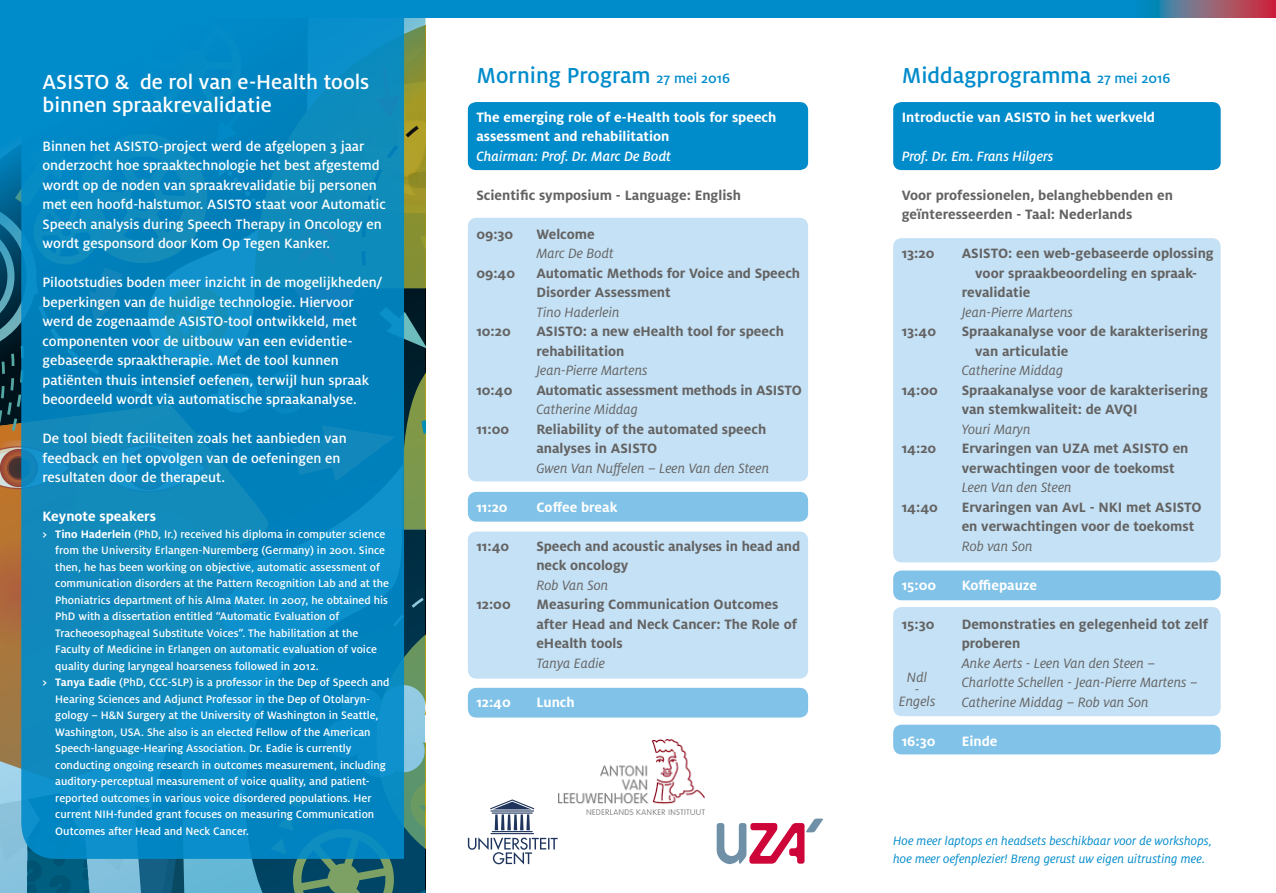
<style>
.page{position:relative;width:1276px;height:893px;background:#fff}
.page>*{position:absolute;margin:0;border:0;box-sizing:border-box;transform-origin:0 0}
.t1{font:500 24px "Milo OT";color:#008bcb}
.t2{font:500 22.5px/22.5px "Milo OT";color:#fff}
.t3{font:700 15px/19.5px "Milo OT";color:#646363}
.t4{font:500 15px/19.5px "Milo OT";color:#fff}
.t5{font:italic 15px/19.5px "Milo OT";color:#646363}
.t6{font:700 15px/19.5px "Milo OT";color:#fff}
.t7{font:italic 500 15px "Milo OT";color:#fff}
.t8{font:italic 13.5px/18px "Milo OT";color:#008bcb}
.t9{font:500 12px "Milo OT";color:#fff}
.s1{font-weight:700}
.s2{font-size:15px}
</style>
<div class="page">
<div style="left:893px;top:238px;width:327px;height:324px;background:#c5e1f5;border-radius:9px"></div>
<div style="left:893px;top:102px;width:327px;height:68px;background:#008bcb;border-radius:8px"></div>
<div style="left:468px;top:688px;width:340px;height:30px;background:#80c2e8;border-radius:9px"></div>
<div style="left:468px;top:492px;width:340px;height:30px;background:#80c2e8;border-radius:9px"></div>
<div style="left:468px;top:531px;width:340px;height:148px;background:#c5e1f5;border-radius:9px"></div>
<svg style="left:0;top:438px;width:425px;height:455px;background:#5d817d"></svg>
<svg style="left:0;top:17px;width:425px;height:421px;background:#3d7064"></svg>
<svg style="left:21px;top:17px;width:383px;height:843px;background:#0887c0"></svg>
<div style="left:0;top:0;width:425px;height:17px;background:#008bcb"></div>
<div style="left:425px;top:0;width:425px;height:17px;background:#008bcb"></div>
<div style="left:468px;top:218px;width:340px;height:263px;background:#c5e1f5;border-radius:9px"></div>
<div style="left:468px;top:102px;width:340px;height:68px;background:#008bcb;border-radius:8px"></div>
<div style="left:893px;top:570px;width:327px;height:30px;background:#80c2e8;border-radius:9px"></div>
<div style="left:893px;top:607px;width:327px;height:109px;background:#c5e1f5;border-radius:9px"></div>
<div style="left:893px;top:725px;width:327px;height:29px;background:#80c2e8;border-radius:9px"></div>
<svg style="left:850px;top:0;width:426px;height:17px;background:#287eb1"></svg>
<svg style="left:468px;top:799px;width:89px;height:65px"></svg>
<img style="left:558px;top:740px;width:146px;height:75px">
<svg style="left:716px;top:819px;width:107px;height:45px"></svg>
<h2 class="t2" style="left:43px;top:71px;width:328px">ASISTO &amp; de rol van e-Health tools binnen spraakrevalidatie</h2>
<p class="t4" style="left:43px;top:136px;width:345px">Binnen het ASISTO-project werd de afgelopen 3 jaar onderzocht hoe spraaktechnologie het best afgestemd wordt op de noden van spraakrevalidatie bij personen met een hoofd-halstumor. ASISTO staat voor Automatic Speech analysis during Speech Therapy in Oncology en wordt gesponsord door Kom Op Tegen Kanker.</p>
<p class="t4" style="left:43px;top:273px;width:342px">Pilootstudies boden meer inzicht in de mogelijkheden/ beperkingen van de huidige technologie. Hiervoor werd de zogenaamde ASISTO-tool ontwikkeld, met componenten voor de uitbouw van een evidentie&shy;gebaseerde spraaktherapie. Met de tool kunnen patiënten thuis intensief oefenen, terwijl hun spraak beoordeeld wordt via automatische spraakanalyse.</p>
<p class="t4" style="left:43px;top:429px;width:306px">De tool biedt faciliteiten zoals het aanbieden van feedback en het opvolgen van de oefeningen en resultaten door de therapeut.</p>
<p class="t6" style="left:43px;top:507px;width:115px">Keynote speakers</p>
<p class="t9" style="left:43px;top:527px;width:344px">&gt; <span class="s1">Tino Haderlein</span> (PhD, Ir.) received his diploma in computer science</p>
<p class="t9" style="left:55px;top:544px;width:331px">from the University Erlangen-Nuremberg (Germany) in 2001. Since</p>
<p class="t9" style="left:55px;top:560px;width:326px">then, he has been working on objective, automatic assessment of</p>
<p class="t9" style="left:55px;top:577px;width:335px">communication disorders at the Pattern Recognition Lab and at the</p>
<p class="t9" style="left:55px;top:593px;width:334px">Phoniatrics department of his Alma Mater. In 2007, he obtained his</p>
<p class="t9" style="left:55px;top:610px;width:286px">PhD with a dissertation entitled “Automatic Evaluation of</p>
<p class="t9" style="left:55px;top:626px;width:305px">Tracheoesophageal Substitute Voices”. The habilitation at the</p>
<p class="t9" style="left:55px;top:643px;width:323px">Faculty of Medicine in Erlangen on automatic evaluation of voice</p>
<p class="t9" style="left:55px;top:659px;width:265px">quality during laryngeal hoarseness followed in 2012.</p>
<p class="t9" style="left:43px;top:676px;width:348px">&gt; <span class="s1">Tanya Eadie</span> (PhD, CCC-SLP) is a professor in the Dep of Speech and</p>
<p class="t9" style="left:55px;top:692px;width:316px">Hearing Sciences and Adjunct Professor in the Dep of Otolaryn-</p>
<p class="t9" style="left:55px;top:709px;width:325px">gology – H&amp;N Surgery at the University of Washington in Seattle,</p>
<p class="t9" style="left:55px;top:725px;width:317px">Washington, USA. She also is an elected Fellow of the American</p>
<p class="t9" style="left:55px;top:742px;width:297px">Speech-language-Hearing Association. Dr. Eadie is currently</p>
<p class="t9" style="left:55px;top:758px;width:332px">conducting ongoing research in outcomes measurement, including</p>
<p class="t9" style="left:55px;top:775px;width:316px">auditory-perceptual measurement of voice quality, and patient-</p>
<p class="t9" style="left:55px;top:791px;width:318px">reported outcomes in various voice disordered populations. Her</p>
<p class="t9" style="left:55px;top:808px;width:320px">current NIH-funded grant focuses on measuring Communication</p>
<p class="t9" style="left:55px;top:824px;width:195px">Outcomes after Head and Neck Cancer.</p>
<h1 class="t1" style="left:476px;top:62px;width:255px">Morning Program <span class="s2">27 mei 2016</span></h1>
<p class="t6" style="left:476px;top:107px;width:301px">The emerging role of e-Health tools for speech assessment and rehabilitation</p>
<p class="t7" style="left:476px;top:148px;width:196px">Chairman: Prof. Dr. Marc De Bodt</p>
<p class="t3" style="left:476px;top:185px;width:266px">Scientific symposium - Language: English</p>
<p class="t3" style="left:476px;top:224px;width:39px">09:30</p>
<p class="t3" style="left:536px;top:224px;width:60px">Welcome</p>
<p class="t5" style="left:536px;top:244px;width:79px">Marc De Bodt</p>
<p class="t3" style="left:476px;top:263px;width:40px">09:40</p>
<p class="t3" style="left:536px;top:263px;width:265px">Automatic Methods for Voice and Speech<br>Disorder Assessment</p>
<p class="t5" style="left:536px;top:303px;width:85px">Tino Haderlein</p>
<p class="t3" style="left:476px;top:322px;width:36px">10:20</p>
<p class="t3" style="left:536px;top:322px;width:249px">ASISTO: a new eHealth tool for speech rehabilitation</p>
<p class="t5" style="left:536px;top:361px;width:113px">Jean-Pierre Martens</p>
<p class="t3" style="left:476px;top:380px;width:38px">10:40</p>
<p class="t3" style="left:536px;top:380px;width:267px">Automatic assessment methods in ASISTO</p>
<p class="t5" style="left:536px;top:400px;width:103px">Catherine Middag</p>
<p class="t3" style="left:476px;top:419px;width:34px">11:00</p>
<p class="t3" style="left:536px;top:419px;width:231px">Reliability of the automated speech analyses in ASISTO</p>
<p class="t5" style="left:536px;top:459px;width:234px">Gwen Van Nuffelen – Leen Van den Steen</p>
<p class="t6" style="left:476px;top:497px;width:33px">11:20</p>
<p class="t6" style="left:536px;top:497px;width:82px">Coffee break</p>
<p class="t3" style="left:476px;top:536px;width:34px">11:40</p>
<p class="t3" style="left:536px;top:536px;width:265px">Speech and acoustic analyses in head and neck oncology</p>
<p class="t5" style="left:536px;top:576px;width:73px">Rob Van Son</p>
<p class="t3" style="left:476px;top:595px;width:36px">12:00</p>
<p class="t3" style="left:536px;top:595px;width:262px">Measuring Communication Outcomes after Head and Neck Cancer: The Role of eHealth tools</p>
<p class="t5" style="left:536px;top:654px;width:70px">Tanya Eadie</p>
<p class="t6" style="left:476px;top:692px;width:36px">12:40</p>
<p class="t6" style="left:536px;top:692px;width:40px">Lunch</p>
<h1 class="t1" style="left:901px;top:62px;width:270px">Middagprogramma <span class="s2">27 mei 2016</span></h1>
<p class="t6" style="left:901px;top:107px;width:255px">Introductie van ASISTO in het werkveld</p>
<p class="t7" style="left:901px;top:148px;width:153px">Prof. Dr. Em. Frans Hilgers</p>
<p class="t3" style="left:901px;top:185px;width:273px">Voor professionelen, belanghebbenden en geïnteresseerden - Taal: Nederlands</p>
<p class="t3" style="left:901px;top:244px;width:34px">13:20</p>
<p class="t3" style="left:961px;top:244px;width:254px">ASISTO: een web-gebaseerde oplossing</p>
<p class="t3" style="left:975px;top:263px;width:223px">voor spraakbeoordeling en spraak-</p>
<p class="t3" style="left:961px;top:283px;width:70px">revalidatie</p>
<p class="t5" style="left:961px;top:303px;width:113px">Jean-Pierre Martens</p>
<p class="t3" style="left:901px;top:322px;width:36px">13:40</p>
<p class="t3" style="left:975px;top:322px;width:234px;text-indent:-14px">Spraakanalyse voor de karakterisering van articulatie</p>
<p class="t5" style="left:961px;top:361px;width:103px">Catherine Middag</p>
<p class="t3" style="left:901px;top:380px;width:38px">14:00</p>
<p class="t3" style="left:961px;top:380px;width:248px">Spraakanalyse voor de karakterisering van stemkwaliteit: de AVQI</p>
<p class="t5" style="left:961px;top:420px;width:70px">Youri Maryn</p>
<p class="t3" style="left:901px;top:439px;width:36px">14:20</p>
<p class="t3" style="left:961px;top:439px;width:228px">Ervaringen van UZA met ASISTO en verwachtingen voor de toekomst</p>
<p class="t5" style="left:961px;top:478px;width:112px">Leen Van den Steen</p>
<p class="t3" style="left:901px;top:497px;width:38px">14:40</p>
<p class="t3" style="left:961px;top:497px;width:241px">Ervaringen van AvL - NKI met ASISTO en verwachtingen voor de toekomst</p>
<p class="t5" style="left:961px;top:537px;width:73px">Rob van Son</p>
<p class="t6" style="left:901px;top:575px;width:36px">15:00</p>
<p class="t6" style="left:961px;top:575px;width:77px">Koffiepauze</p>
<p class="t3" style="left:901px;top:614px;width:34px">15:30</p>
<p class="t3" style="left:961px;top:614px;width:248px">Demonstraties en gelegenheid tot zelf proberen</p>
<p class="t5" style="left:961px;top:654px;width:237px">Anke Aerts - Leen Van den Steen –<br>Charlotte Schellen - Jean-Pierre Martens –<br>Catherine Middag – Rob van Son</p>
<p class="t6" style="left:901px;top:731px;width:35px">16:30</p>
<p class="t6" style="left:961px;top:731px;width:37px">Einde</p>
<p class="t5" style="left:898px;top:671px;width:38px;line-height:12px;text-align:center">Ndl<br>-<br>Engels</p>
<p class="t8" style="left:893px;top:832px;width:320px">Hoe meer laptops en headsets beschikbaar voor de workshops, hoe meer oefenplezier! Breng gerust uw eigen uitrusting mee.</p>
</div>
